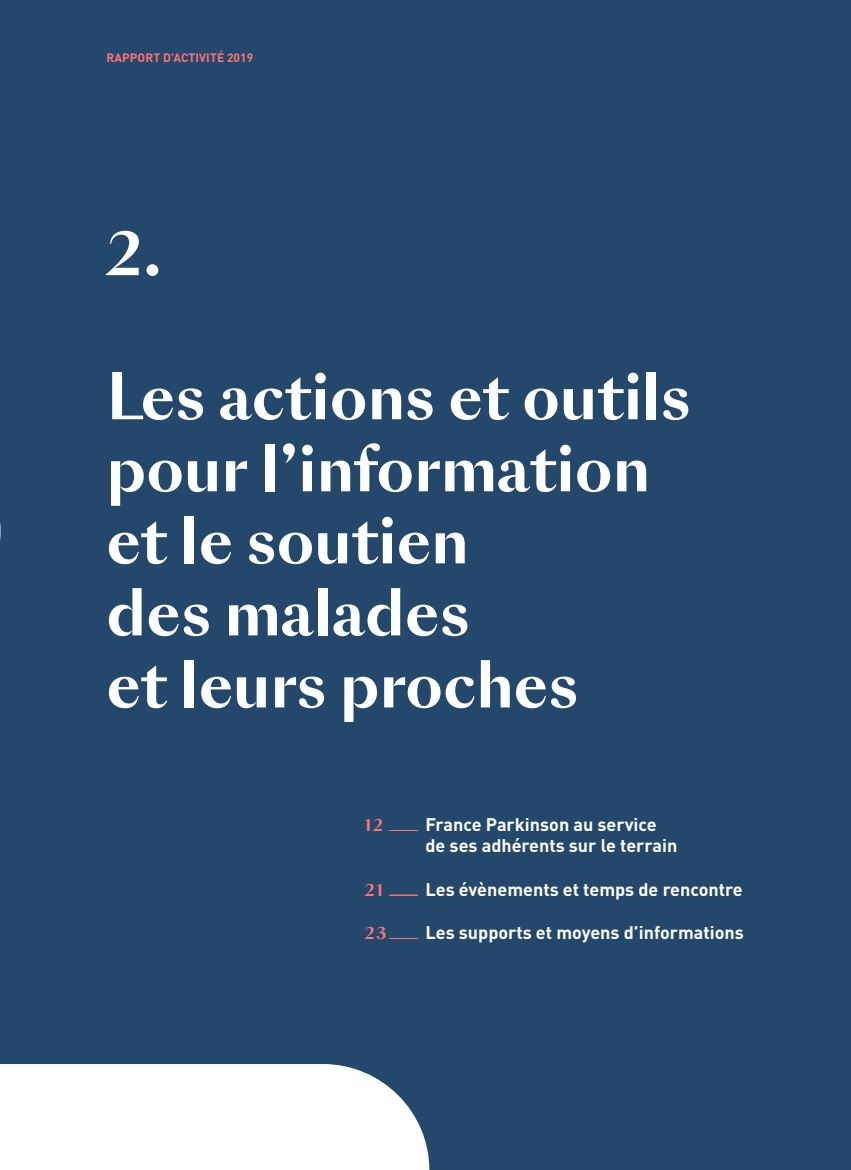
<style>
.page{position:relative;width:851px;height:1170px;background:#fff}
.page>*{position:absolute;margin:0;border:0;box-sizing:border-box;transform-origin:0 0}
.t1{font:700 60px/72px "Sang Bleu Sans";color:#fff}
.t2{font:700 18px/21.6px "DIN Pro";color:#fff}
.t3{font:700 16.5px "Sang Bleu Sans";color:#ff7276}
.t4{font:700 12px "DIN Pro";letter-spacing:.01em;color:#ff7276}
</style>
<div class="page">
<div style="left:0;top:0;width:850px;height:1169px;background:#23486c"></div>
<svg style="left:0;top:531px;width:429px;height:638px"></svg>
<p class="t4" style="left:106px;top:50px;width:148px">RAPPORT D’ACTIVITÉ 2019</p>
<p class="t1" style="left:106px;top:217px;width:57px">2.</p>
<p class="t1" style="left:106px;top:361px;width:585px">Les actions et outils pour l’information et le soutien<br>des malades<br>et leurs proches</p>
<p class="t3" style="left:365px;top:813px;width:20px">12</p>
<p class="t3" style="left:365px;top:878px;width:20px">21</p>
<p class="t3" style="left:365px;top:921px;width:23px">23</p>
<p class="t2" style="left:425px;top:812px;width:253px">France Parkinson au service de ses adhérents sur le terrain</p>
<p class="t2" style="left:425px;top:877px;width:319px">Les évènements et temps de rencontre</p>
<p class="t2" style="left:425px;top:920px;width:320px">Les supports et moyens d’informations</p>
</div>
